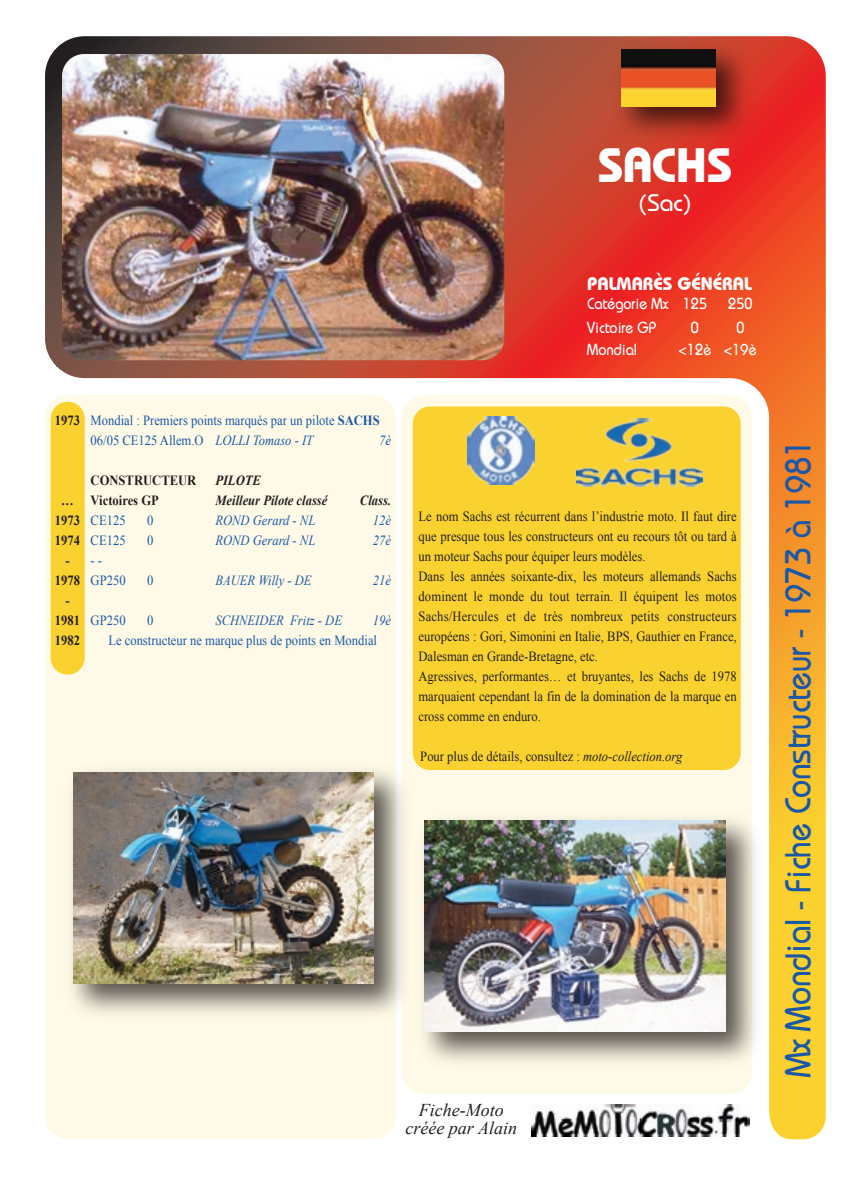
<style>
.page{position:relative;width:842px;height:1191px;background:#fff}
.page>*{position:absolute;margin:0;border:0;box-sizing:border-box;transform-origin:0 0}
.t1{font:700 48px "Bauhaus IT Cby BT";letter-spacing:-.01em;color:#fff}
.t2{font:36px "Bauhaus";color:#1a58a7;scale:.9 1}
.t3{font:24px "Bauhaus";color:#fff}
.t4{font:italic 18px/18px "Times New Roman";color:#231f20;text-align:center}
.t5{font:700 18px "Bauhaus IT Cby BT";color:#fff}
.t6{font:16px "Bauhaus";color:#fff;scale:.9 1}
.t7{font:14px/20px "Times New Roman";color:#231f20;scale:.9 1}
.t8{font:14px/20px "Times New Roman";color:#1a58a7;scale:.9 1}
.t9{font:italic 14px "Times New Roman";color:#1a58a7;scale:.9 1}
.t10{font:700 14px/20px "Times New Roman";color:#231f20;text-align:center;scale:.9 1}
.t11{font:italic 700 14px "Times New Roman";color:#231f20;scale:.9 1}
.s1{font-weight:700}
.s2{font-style:italic}
</style>
<div class="page">
<img style="left:45px;top:36px;width:781px;height:1103px">
<img style="left:604px;top:36px;width:156px;height:114px">
<img style="left:621px;top:50px;width:95px;height:56px">
<div style="left:413px;top:406px;width:328px;height:364px;background:#fad22f"></div>
<img style="left:576px;top:418px;width:126px;height:68px">
<img style="left:467px;top:416px;width:67px;height:68px">
<p class="t10" style="left:55px;top:409px;width:29px">1973</p>
<p class="t8" style="left:91px;top:410px;width:323px">Mondial : Premiers points marqués par un pilote <span class="s1">SACHS<br></span>06/05 CE125 Allem.O <span class="s2">LOLLI Tomaso - IT</span></p>
<p class="t9" style="left:379px;top:430px;width:15px">7è</p>
<p class="t10" style="left:55px;top:489px;width:29px">…<br>1973<br>1974 -<br>1978 -<br>1981<br>1982</p>
<p class="t10" style="left:91px;top:469px;width:119px">CONSTRUCTEUR</p>
<p class="t11" style="left:215px;top:470px;width:52px">PILOTE</p>
<p class="t10" style="left:91px;top:489px;width:77px">Victoires GP</p>
<p class="t11" style="left:215px;top:490px;width:126px">Meilleur Pilote classé</p>
<p class="t11" style="left:360px;top:490px;width:36px">Class.</p>
<p class="t8" style="left:91px;top:510px;width:40px">CE125</p>
<p class="t8" style="left:147px;top:510px;width:9px">0</p>
<p class="t9" style="left:215px;top:510px;width:113px">ROND Gerard - NL</p>
<p class="t9" style="left:373px;top:510px;width:22px">12è</p>
<p class="t8" style="left:91px;top:530px;width:40px">CE125</p>
<p class="t8" style="left:147px;top:530px;width:9px">0</p>
<p class="t9" style="left:215px;top:530px;width:113px">ROND Gerard - NL</p>
<p class="t9" style="left:373px;top:530px;width:22px">27è</p>
<p class="t8" style="left:91px;top:550px;width:40px">- -<br>GP250</p>
<p class="t8" style="left:147px;top:570px;width:8px">0</p>
<p class="t9" style="left:215px;top:570px;width:108px">BAUER Willy - DE</p>
<p class="t9" style="left:373px;top:570px;width:22px">21è</p>
<p class="t8" style="left:91px;top:610px;width:40px">GP250</p>
<p class="t8" style="left:147px;top:610px;width:8px">0</p>
<p class="t9" style="left:215px;top:610px;width:142px">SCHNEIDER Fritz - DE</p>
<p class="t9" style="left:373px;top:610px;width:22px">19è</p>
<p class="t8" style="left:108px;top:630px;width:300px">Le constructeur ne marque plus de points en Mondial</p>
<h1 class="t1" style="left:598px;top:136px;width:136px">SACHS</h1>
<h3 class="t3" style="left:638px;top:188px;width:55px">(Sac)</h3>
<p class="t5" style="left:587px;top:273px;width:166px">PALMARÈS GÉNÉRAL</p>
<p class="t6" style="left:587px;top:294px;width:135px">Catégorie Mx 125</p>
<p class="t6" style="left:728px;top:294px;width:28px">250</p>
<p class="t6" style="left:587px;top:318px;width:78px">Victoire GP</p>
<p class="t6" style="left:691px;top:318px;width:10px">0</p>
<p class="t6" style="left:736px;top:318px;width:10px">0</p>
<p class="t6" style="left:587px;top:340px;width:57px">Mondial</p>
<p class="t6" style="left:679px;top:340px;width:88px">&lt;12è &lt;19è</p>
<p class="t7" style="left:418px;top:506px;width:355px">Le nom Sachs est récurrent dans l’industrie moto. Il faut dire que presque tous les constructeurs ont eu recours tôt ou tard à un moteur Sachs pour équiper leurs modèles.<br>Dans les années soixante-dix, les moteurs allemands Sachs dominent le monde du tout terrain. Il équipent les motos Sachs/Hercules et de très nombreux petits constructeurs européens : Gori, Simonini en Italie, BPS, Gauthier en France, Dalesman en Grande-Bretagne, etc.<br>Agressives, performantes… et bruyantes, les Sachs de 1978 marquaient cependant la fin de la domination de la marque en cross comme en enduro.</p>
<p class="t7" style="left:420px;top:746px;width:293px">Pour plus de détails, consultez : <span class="s2">moto-collection.org</span></p>
<p class="t4" style="left:405px;top:1100px;width:113px">Fiche-Moto créée par Alain</p>
<h2 class="t2" style="left:775px;top:1077px;width:711px;rotate:-90deg">Mx Mondial - Fiche Constructeur - 1973 à 1981</h2>
</div>
